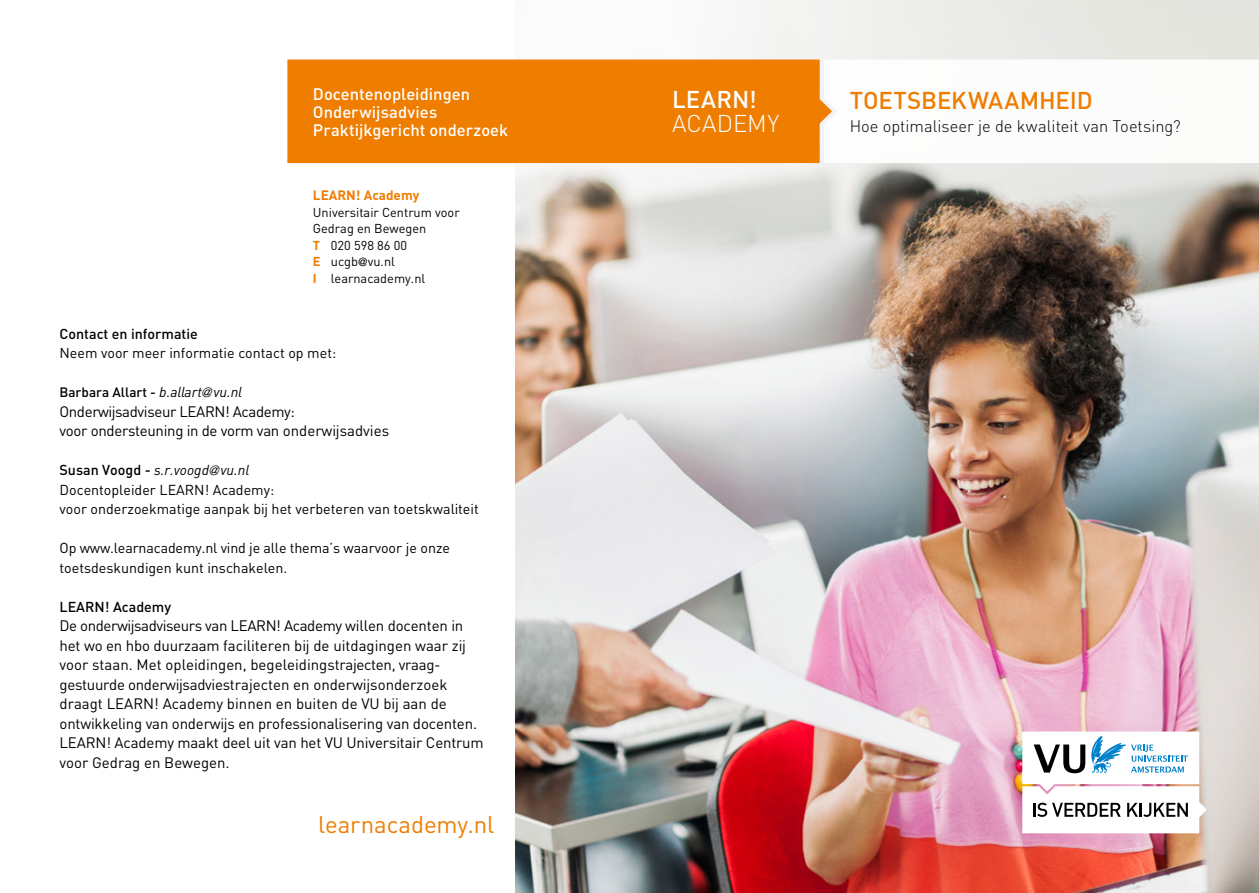
<style>
.page{position:relative;width:1259px;height:893px;background:#fff}
.page>*{position:absolute;margin:0;border:0;box-sizing:border-box;transform-origin:0 0}
.t1{font:500 24px "DIN Pro";letter-spacing:-.005em;color:#ef7d00}
.t2{font:24px "DIN Pro";letter-spacing:-.005em;color:#ef7d00}
.t3{font:300 24px "DIN Pro";color:#fff}
.t4{font:500 24px "DIN Pro";letter-spacing:.01em;color:#fff}
.t5{font:500 16.5px/18px "DIN Pro";letter-spacing:.005em;color:#fff}
.t6{font:300 16.5px "DIN Pro";color:#000}
.t7{font:15px/19.5px "DIN Pro";letter-spacing:-.01em;color:#000}
.t8{font:14.25px/19.5px "DIN Pro";color:#000}
.t9{font:500 14.25px "DIN Pro";color:#000}
.t10{font:500 13.5px "DIN Pro";color:#000}
.t11{font:700 13.5px "DIN Pro";color:#ef7d00}
.t12{font:12.75px/16.5px "DIN Pro";color:#000}
.s1{font-weight:700;color:#ef7d00}
.s2{font-weight:400;font-style:italic;font-size:14.25px}
.s3{font-weight:500}
.s4{font-style:italic}
</style>
<div class="page">
<img style="left:515px;top:0;width:744px;height:893px">
<svg style="left:832px;top:60px;width:427px;height:103px"></svg>
<div style="left:287px;top:60px;width:545px;height:103px;background:#ef7d00"></div>
<svg style="left:1022px;top:731px;width:185px;height:102px"></svg>
<p class="t5" style="left:313px;top:83px;width:197px">Docentenopleidingen<br>Onderwijsadvies<br>Praktijkgericht onderzoek</p>
<h1 class="t1" style="left:849px;top:81px;width:244px">TOETSBEKWAAMHEID</h1>
<h1 class="t4" style="left:672px;top:80px;width:86px">LEARN!</h1>
<h1 class="t3" style="left:672px;top:105px;width:109px">ACADEMY</h1>
<p class="t6" style="left:849px;top:113px;width:333px">Hoe optimaliseer je de kwaliteit van Toetsing?</p>
<p class="t11" style="left:313px;top:184px;width:108px">LEARN! Academy</p>
<p class="t12" style="left:313px;top:203px;width:148px">Universitair Centrum voor<br>Gedrag en Bewegen<br><span class="s1">T</span> 020 598 86 00<br><span class="s1">E</span> ucgb@vu.nl<br><span class="s1">I</span> learnacademy.nl</p>
<p class="t9" style="left:60px;top:322px;width:140px">Contact en informatie</p>
<p class="t8" style="left:60px;top:342px;width:278px">Neem voor meer informatie contact op met:</p>
<p class="t10" style="left:60px;top:381px;width:184px">Barbara Allart - <span class="s2">b.allart@vu.nl</span></p>
<p class="t7" style="left:60px;top:400px;width:331px">Onderwijsadviseur LEARN! Academy:<br>voor ondersteuning in de vorm van onderwijsadvies</p>
<p class="t8" style="left:60px;top:459px;width:421px"><span class="s3">Susan Voogd -</span> <span class="s4">s.r.voogd@vu.nl<br></span>Docentopleider LEARN! Academy:<br>voor onderzoekmatige aanpak bij het verbeteren van toetskwaliteit</p>
<p class="t8" style="left:60px;top:537px;width:392px">Op www.learnacademy.nl vind je alle thema’s waarvoor je onze toetsdeskundigen kunt inschakelen.</p>
<p class="t9" style="left:60px;top:595px;width:113px">LEARN! Academy</p>
<p class="t7" style="left:60px;top:614px;width:426px">De onderwijsadviseurs van LEARN! Academy willen docenten in het wo en hbo duurzaam faciliteren bij de uitdagingen waar zij voor staan. Met opleidingen, begeleidingstrajecten, vraag&shy;gestuurde onderwijsadviestrajecten en onderwijsonderzoek draagt LEARN! Academy binnen en buiten de VU bij aan de ontwikkeling van onderwijs en professionalisering van docenten.<br>LEARN! Academy maakt deel uit van het VU Universitair Centrum voor Gedrag en Bewegen.</p>
<h1 class="t2" style="left:318px;top:806px;width:177px">learnacademy.nl</h1>
</div>
